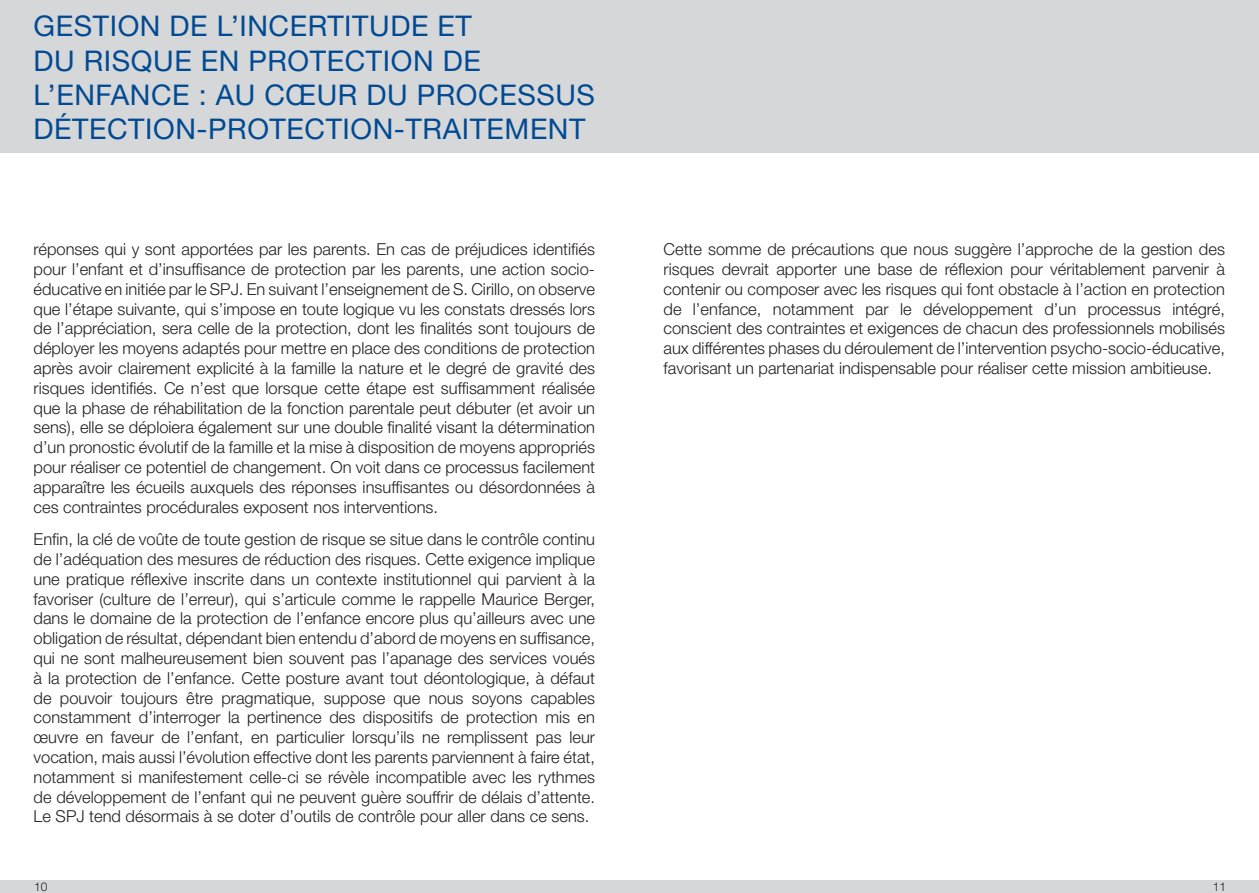
<style>
.page{position:relative;width:1259px;height:893px;background:#fff}
.page>*{position:absolute;margin:0;border:0;box-sizing:border-box;transform-origin:0 0}
.Titre{font:28.5px/34.2px "Helvetica Neue LT Std";letter-spacing:.02em;color:#014a93}
.Texte{font:300 16.5px/19.8px "Helvetica Neue LT Std";color:#231f20;text-align:justify}
.t1{font:300 12px "Helvetica Neue LT Std";color:#231f20}
</style>
<div class="page">
<div style="left:0;top:0;width:1259px;height:152px;background:#d6d7d8"></div>
<div style="left:0;top:880px;width:1259px;height:13px;background:#d6d7d8"></div>
<p class="Titre" style="left:34px;top:8px;width:563px">GESTION DE L’INCERTITUDE ET<br>DU RISQUE EN PROTECTION DE<br>L’ENFANCE : AU CŒUR DU PROCESSUS<br>DÉTECTION-PROTECTION-TRAITEMENT</p>
<p class="Texte" style="left:34px;top:239px;width:563px">réponses qui y sont apportées par les parents. En cas de préjudices identifiés pour l’enfant et d’insuffisance de protection par les parents, une action socio&shy;éducative en initiée par le SPJ. En suivant l’enseignement de S. Cirillo, on observe que l’étape suivante, qui s’impose en toute logique vu les constats dressés lors de l’appréciation, sera celle de la protection, dont les finalités sont toujours de déployer les moyens adaptés pour mettre en place des conditions de protection après avoir clairement explicité à la famille la nature et le degré de gravité des risques identifiés. Ce n’est que lorsque cette étape est suffisamment réalisée que la phase de réhabilitation de la fonction parentale peut débuter (et avoir un sens), elle se déploiera également sur une double finalité visant la détermination d’un pronostic évolutif de la famille et la mise à disposition de moyens appropriés pour réaliser ce potentiel de changement. On voit dans ce processus facilement apparaître les écueils auxquels des réponses insuffisantes ou désordonnées à ces contraintes procédurales exposent nos interventions.</p>
<p class="Texte" style="left:34px;top:529px;width:563px">Enfin, la clé de voûte de toute gestion de risque se situe dans le contrôle continu de l’adéquation des mesures de réduction des risques. Cette exigence implique une pratique réflexive inscrite dans un contexte institutionnel qui parvient à la favoriser (culture de l’erreur), qui s’articule comme le rappelle Maurice Berger, dans le domaine de la protection de l’enfance encore plus qu’ailleurs avec une obligation de résultat, dépendant bien entendu d’abord de moyens en suffisance, qui ne sont malheureusement bien souvent pas l’apanage des services voués à la protection de l’enfance. Cette posture avant tout déontologique, à défaut de pouvoir toujours être pragmatique, suppose que nous soyons capables constamment d’interroger la pertinence des dispositifs de protection mis en œuvre en faveur de l’enfant, en particulier lorsqu’ils ne remplissent pas leur vocation, mais aussi l’évolution effective dont les parents parviennent à faire état, notamment si manifestement celle-ci se révèle incompatible avec les rythmes de développement de l’enfant qui ne peuvent guère souffrir de délais d’attente.<br>Le SPJ tend désormais à se doter d’outils de contrôle pour aller dans ce sens.</p>
<p class="Texte" style="left:663px;top:239px;width:563px">Cette somme de précautions que nous suggère l’approche de la gestion des risques devrait apporter une base de réflexion pour véritablement parvenir à contenir ou composer avec les risques qui font obstacle à l’action en protection de l’enfance, notamment par le développement d’un processus intégré, conscient des contraintes et exigences de chacun des professionnels mobilisés aux différentes phases du déroulement de l’intervention psycho-socio-éducative, favorisant un partenariat indispensable pour réaliser cette mission ambitieuse.</p>
<p class="t1" style="left:34px;top:879px;width:15px">10</p>
<p class="t1" style="left:1212px;top:879px;width:15px">11</p>
</div>
